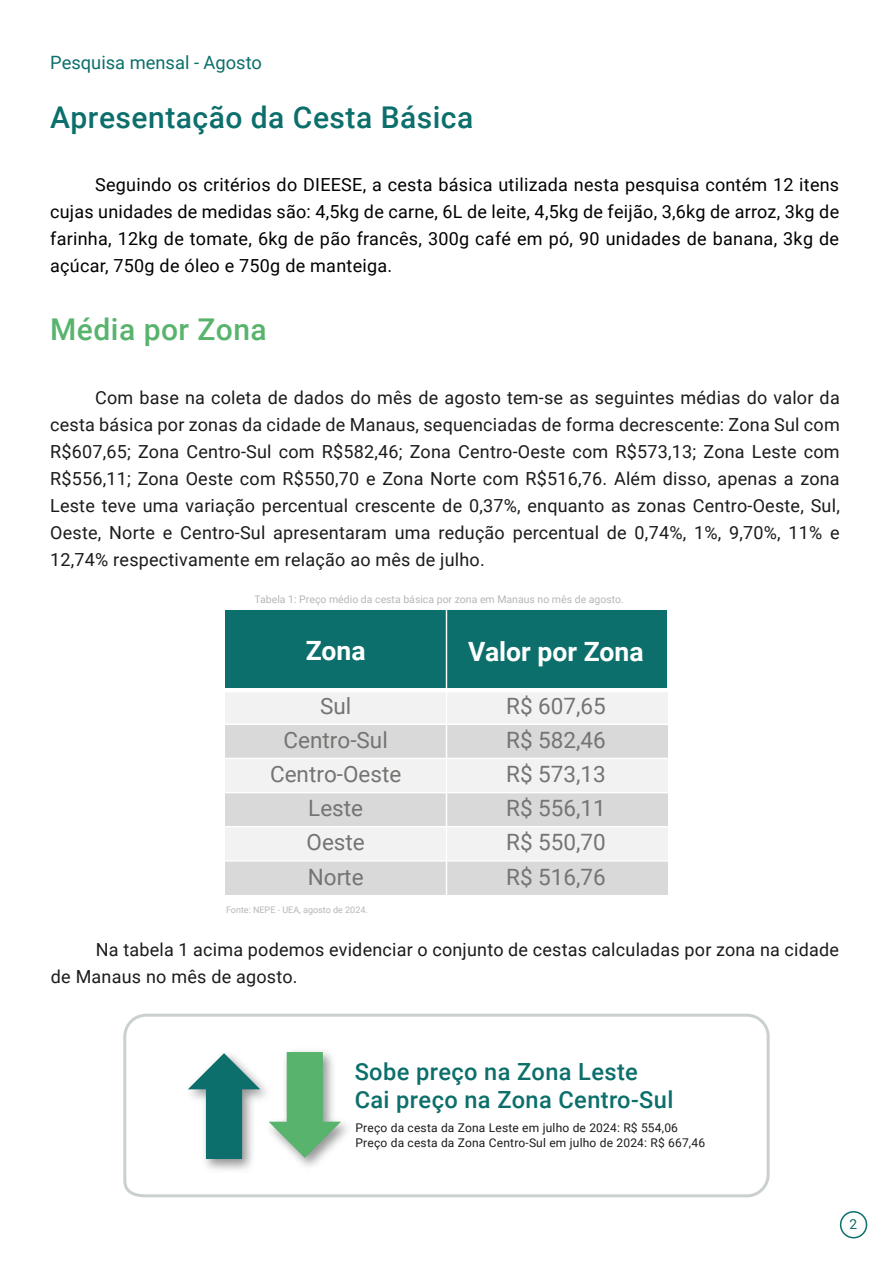
<style>
.page{position:relative;width:893px;height:1263px;background:#fff}
.page>*{position:absolute;margin:0;border:0;box-sizing:border-box;transform-origin:0 0}
.t1{font:500 30px "Roboto";letter-spacing:.015em;color:#0c6f6b}
.t2{font:500 30px "Roboto";letter-spacing:.015em;color:#58b46c}
.t3{font:700 26.55px "Roboto";color:#fff}
.t4{font:500 23.55px/27.2px "Roboto";letter-spacing:.015em;color:#0c6f6b}
.t5{font:22.5px/34.2px "Roboto";color:#737572;text-align:center}
.t6{font:18.3px "Roboto";color:#0c6f6b}
.t7{font:18px/27px "Roboto";letter-spacing:.01em;color:#1b1b1b;text-align:justify}
.t8{font:18px/27px "Roboto";letter-spacing:.015em;color:#000;text-align:justify}
.t9{font:13.8px "Roboto";color:#0c6f6b}
.t10{font:12px/15px "Roboto";letter-spacing:.015em;color:#1b1b1b}
.t11{font:10.5px "Roboto";color:#b6b6b6}
.t12{font:9px "Roboto";color:#b6b6b6}
</style>
<div class="page">
<div style="left:840px;top:1211px;width:27px;height:27px;border:2px solid #0c6f6b;border-radius:50%"></div>
<svg style="left:123px;top:1013px;width:647px;height:185px"></svg>
<img style="left:179px;top:1044px;width:99px;height:132px">
<svg style="left:188px;top:1053px;width:72px;height:106px"></svg>
<img style="left:260px;top:1043px;width:98px;height:132px">
<svg style="left:269px;top:1052px;width:72px;height:106px"></svg>
<div style="left:225px;top:610px;width:221px;height:80px;background:#0c6f6b"></div>
<div style="left:445px;top:610px;width:222px;height:80px;background:#0c6f6b"></div>
<div style="left:225px;top:690px;width:221px;height:34px;background:#f2f2f2"></div>
<div style="left:446px;top:690px;width:222px;height:34px;background:#f2f2f2"></div>
<div style="left:225px;top:724px;width:221px;height:34px;background:#d9d9d9"></div>
<div style="left:446px;top:724px;width:222px;height:34px;background:#d9d9d9"></div>
<div style="left:225px;top:758px;width:221px;height:34px;background:#f2f2f2"></div>
<div style="left:446px;top:758px;width:222px;height:34px;background:#f2f2f2"></div>
<div style="left:225px;top:792px;width:221px;height:35px;background:#d9d9d9"></div>
<div style="left:446px;top:792px;width:222px;height:35px;background:#d9d9d9"></div>
<div style="left:225px;top:827px;width:221px;height:34px;background:#f2f2f2"></div>
<div style="left:446px;top:827px;width:222px;height:34px;background:#f2f2f2"></div>
<div style="left:225px;top:861px;width:221px;height:34px;background:#d9d9d9"></div>
<div style="left:446px;top:861px;width:222px;height:34px;background:#d9d9d9"></div>
<hr style="left:446px;top:610px;width:1px;height:285px;background:#fff">
<hr style="left:225px;top:688px;width:443px;height:4px;background:#fff">
<hr style="left:225px;top:723px;width:443px;height:2px;background:#fff">
<hr style="left:225px;top:758px;width:443px;height:1px;background:#fff">
<hr style="left:225px;top:792px;width:443px;height:1px;background:#fff">
<hr style="left:225px;top:826px;width:443px;height:1px;background:#fff">
<hr style="left:225px;top:860px;width:443px;height:1px;background:#fff">
<p class="t6" style="left:50px;top:49px;width:213px">Pesquisa mensal - Agosto</p>
<h1 class="t1" style="left:50px;top:97px;width:425px">Apresentação da Cesta Básica</h1>
<p class="t8" style="left:50px;top:170px;width:790px;text-indent:45px">Seguindo os critérios do DIEESE, a cesta básica utilizada nesta pesquisa contém 12 itens cujas unidades de medidas são: 4,5kg de carne, 6L de leite, 4,5kg de feijão, 3,6kg de arroz, 3kg de farinha, 12kg de tomate, 6kg de pão francês, 300g café em pó, 90 unidades de banana, 3kg de açúcar, 750g de óleo e 750g de manteiga.</p>
<h1 class="t2" style="left:50px;top:308px;width:218px">Média por Zona</h1>
<p class="t7" style="left:50px;top:384px;width:791px;text-indent:45px">Com base na coleta de dados do mês de agosto tem-se as seguintes médias do valor da cesta básica por zonas da cidade de Manaus, sequenciadas de forma decrescente: Zona Sul com R$607,65; Zona Centro-Sul com R$582,46; Zona Centro-Oeste com R$573,13; Zona Leste com R$556,11; Zona Oeste com R$550,70 e Zona Norte com R$516,76. Além disso, apenas a zona Leste teve uma variação percentual crescente de 0,37%, enquanto as zonas Centro-Oeste, Sul, Oeste, Norte e Centro-Sul apresentaram uma redução percentual de 0,74%, 1%, 9,70%, 11% e 12,74% respectivamente em relação ao mês de julho.</p>
<p class="t11" style="left:255px;top:592px;width:371px">Tabela 1: Preço médio da cesta básica por zona em Manaus no mês de agosto.</p>
<h2 class="t3" style="left:306px;top:632px;width:61px">Zona</h2>
<h2 class="t3" style="left:468px;top:633px;width:177px">Valor por Zona</h2>
<p class="t5" style="left:270px;top:688px;width:133px">Sul<br>Centro-Sul<br>Centro-Oeste<br>Leste</p>
<p class="t5" style="left:506px;top:688px;width:101px;text-align:justify">R$ 607,65<br>R$ 582,46<br>R$ 573,13<br>R$ 556,11<br>R$ 550,70<br>R$ 516,76</p>
<p class="t5" style="left:307px;top:824px;width:60px">Oeste</p>
<p class="t5" style="left:308px;top:858px;width:57px">Norte</p>
<p class="t12" style="left:226px;top:903px;width:143px">Fonte: NEPE - UEA, agosto de 2024.</p>
<p class="t7" style="left:51px;top:935px;width:790px;text-indent:45px">Na tabela 1 acima podemos evidenciar o conjunto de cestas calculadas por zona na cidade de Manaus no mês de agosto.</p>
<h3 class="t4" style="left:355px;top:1057px;width:320px">Sobe preço na Zona Leste<br>Cai preço na Zona Centro-Sul</h3>
<p class="t10" style="left:356px;top:1119px;width:351px">Preço da cesta da Zona Leste em julho de 2024: R$ 554,06<br>Preço da cesta da Zona Centro-Sul em julho de 2024: R$ 667,46</p>
<p class="t9" style="left:850px;top:1214px;width:9px">2</p>
</div>
